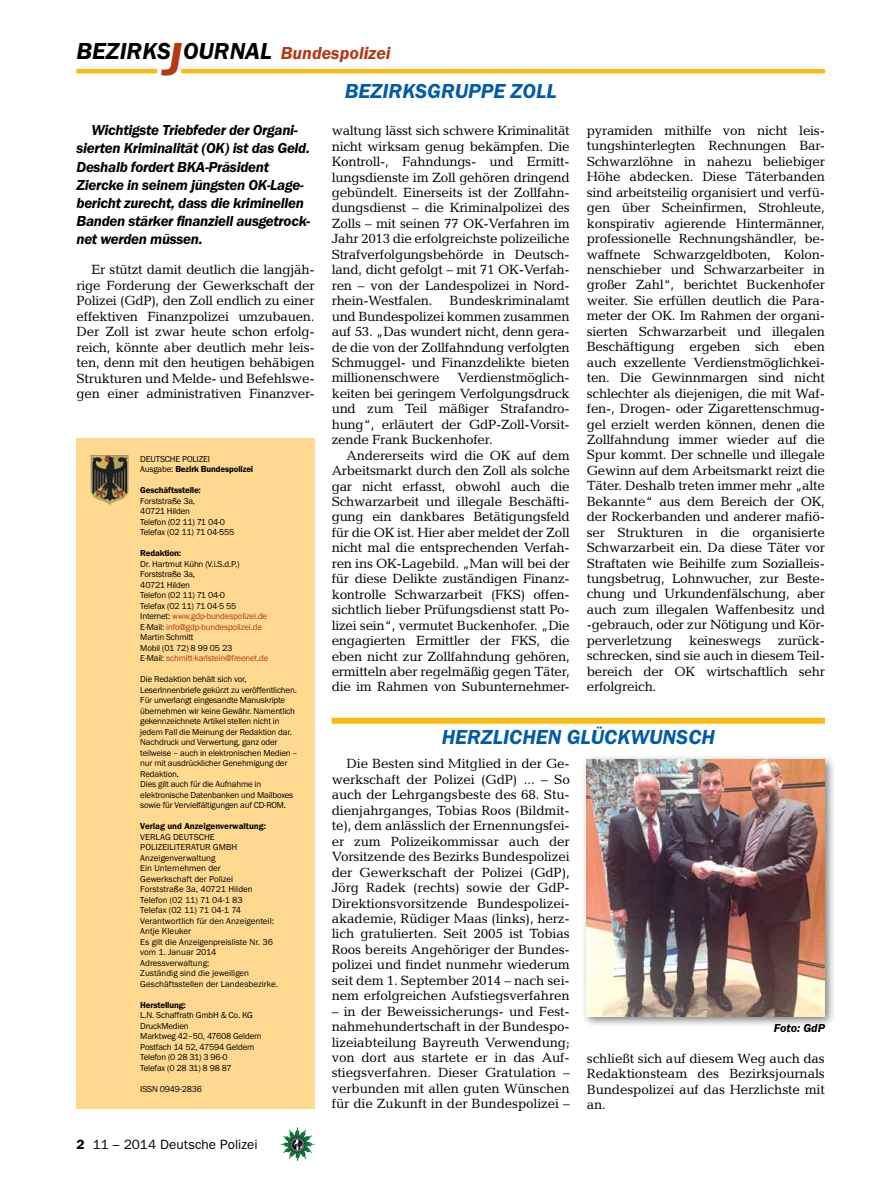
<style>
.page{position:relative;width:893px;height:1191px;background:#fff}
.page>*{position:absolute;margin:0;border:0;box-sizing:border-box;transform-origin:0 0}
.t1{font:italic 600 24px "Franklin Gothic Itc T";color:#000}
.t2{font:italic 600 21px "Franklin Gothic Itc T";color:#005baa}
.t3{font:italic 600 15px/18px "Franklin Gothic Itc T";letter-spacing:-.02em;color:#000}
.t4{font:13.5px/15.5px "Candida";letter-spacing:-.02em;color:#000;text-align:justify}
.t5{font:13.5px "Franklin Gothic";color:#000}
.t6{font:italic 600 12px "Franklin Gothic Itc T";letter-spacing:-.005em;color:#000}
.t7{font:9px/10.5px "Franklin Gothic Itc T";letter-spacing:-.02em;color:#000}
.t8{font:9px/10.5px "Franklin Gothic Itc T";color:#000}
.t9{font:600 9px "Franklin Gothic Itc T";letter-spacing:-.02em;color:#000}
.t10{font:600 9px "Franklin Gothic Itc T";color:#000}
.s1{font-size:48px;color:#b33916}
.s2{font-size:18px;color:#b33916}
.s3{font-weight:600}
.s4{color:#b33916}
</style>
<div class="page">
<img style="left:281px;top:1128px;width:16px;height:24px">
<hr style="left:77px;top:69px;width:80px;height:4px;background:#fdb913">
<hr style="left:181px;top:69px;width:644px;height:4px;background:#fdb913">
<div style="left:77px;top:438px;width:238px;height:671px;background:#ffd990"></div>
<img style="left:91px;top:455px;width:38px;height:50px">
<div style="left:332px;top:718px;width:493px;height:6px;background:#fdb913"></div>
<div style="left:582px;top:754px;width:254px;height:273px;background:#000;opacity:.5"></div>
<img style="left:587px;top:759px;width:238px;height:257px">
<h1 class="t1" style="left:77px;top:37px;width:316px">BEZIRKS<span class="s1">J</span>OURNAL <span class="s2">Bundespolizei</span></h1>
<h2 class="t2" style="left:345px;top:79px;width:213px">BEZIRKSGRUPPE ZOLL</h2>
<p class="t3" style="left:77px;top:121px;width:235px;text-indent:15px">Wichtigste Triebfeder der Organi&shy;sierten Kriminalität (OK) ist das Geld.<br>Deshalb fordert BKA-Präsident Ziercke in seinem jüngsten OK-Lage&shy;bericht zurecht, dass die kriminellen Banden stärker finanziell ausgetrock&shy;net werden müssen.</p>
<p class="t4" style="left:77px;top:262px;width:240px;text-indent:15px">Er stützt damit deutlich die langjäh&shy;rige Forderung der Gewerkschaft der Polizei (GdP), den Zoll endlich zu einer effektiven Finanzpolizei umzubauen.<br>Der Zoll ist zwar heute schon erfolg&shy;reich, könnte aber deutlich mehr leis&shy;ten, denn mit den heutigen behäbigen Strukturen und Melde- und Befehlswe&shy;gen einer administrativen Finanzver-</p>
<p class="t7" style="left:140px;top:453px;width:114px">DEUTSCHE POLIZEI<br>Ausgabe: <span class="s3">Bezirk Bundespolizei</span></p>
<p class="t9" style="left:140px;top:485px;width:62px">Geschäftsstelle:</p>
<p class="t7" style="left:140px;top:495px;width:96px">Forststraße 3a,<br>40721 Hilden<br>Telefon (02 11) 71 04-0<br>Telefax (02 11) 71 04-555</p>
<p class="t9" style="left:140px;top:548px;width:42px">Redaktion:</p>
<p class="t7" style="left:140px;top:558px;width:130px">Dr. Hartmut Kühn (V.i.S.d.P.)<br>Forststraße 3a,<br>40721 Hilden<br>Telefon (02 11) 71 04-0<br>Telefax (02 11) 71 04-5 55<br>Internet: <span class="s4">www.gdp-bundespolizei.de<br></span>E-Mail: <span class="s4">info@gdp-bundespolizei.de<br></span>Martin Schmitt<br>Mobil (01 72) 8 99 05 23<br>E-Mail: <span class="s4">schmitt-karlstein@freenet.de</span></p>
<p class="t7" style="left:140px;top:674px;width:159px">Die Redaktion behält sich vor, LeserInnenbriefe gekürzt zu veröffentlichen.<br>Für unverlangt eingesandte Manuskripte übernehmen wir keine Gewähr. Namentlich gekennzeichnete Artikel stellen nicht in jedem Fall die Meinung der Redaktion dar.<br>Nachdruck und Verwertung, ganz oder teilweise – auch in elektronischen Medien – nur mit ausdrücklicher Genehmigung der Redaktion.<br>Dies gilt auch für die Aufnahme in elektronische Datenbanken und Mailboxes sowie für Vervielfältigungen auf CD-ROM.</p>
<p class="t10" style="left:140px;top:821px;width:127px">Verlag und Anzeigenverwaltung:</p>
<p class="t8" style="left:140px;top:831px;width:139px">VERLAG DEUTSCHE<br>POLIZEILITERATUR GMBH<br>Anzeigenverwaltung<br>Ein Unternehmen der<br>Gewerkschaft der Polizei<br>Forststraße 3a, 40721 Hilden<br>Telefon (02 11) 71 04-1 83<br>Telefax (02 11) 71 04-1 74<br>Verantwortlich für den Anzeigenteil:<br>Antje Kleuker<br>Es gilt die Anzeigenpreisliste Nr. 36 vom 1. Januar 2014<br>Adressverwaltung:<br>Zuständig sind die jeweiligen<br>Geschäftsstellen der Landesbezirke.</p>
<p class="t9" style="left:140px;top:999px;width:47px">Herstellung:</p>
<p class="t7" style="left:140px;top:1009px;width:123px">L.N. Schaffrath GmbH &amp; Co. KG<br>DruckMedien<br>Marktweg 42–50, 47608 Geldern<br>Postfach 14 52, 47594 Geldern<br>Telefon (0 28 31) 3 96-0<br>Telefax (0 28 31) 8 98 87</p>
<p class="t7" style="left:140px;top:1083px;width:63px">ISSN 0949-2836</p>
<p class="t5" style="left:77px;top:1136px;width:183px"><span class="s3">2</span> 11 – 2014 Deutsche Polizei</p>
<p class="t4" style="left:332px;top:123px;width:240px">waltung lässt sich schwere Kriminalität nicht wirksam genug bekämpfen. Die Kontroll-, Fahndungs- und Ermitt&shy;lungsdienste im Zoll gehören dringend gebündelt. Einerseits ist der Zollfahn&shy;dungsdienst – die Kriminalpolizei des Zolls – mit seinen 77 OK-Verfahren im Jahr 2013 die erfolgreichste polizeiliche Strafverfolgungsbehörde in Deutsch&shy;land, dicht gefolgt – mit 71 OK-Verfah&shy;ren – von der Landespolizei in Nord&shy;rhein-Westfalen.</p>
<p class="t4" style="left:332px;top:293px;width:240px;text-indent:118px">Bundeskriminalamt und Bundespolizei kommen zusammen auf 53. „Das wundert nicht, denn gera&shy;de die von der Zollfahndung verfolgten Schmuggel- und Finanzdelikte bieten millionenschwere</p>
<p class="t4" style="left:332px;top:370px;width:240px;text-indent:126px">Verdienstmöglich&shy;keiten bei geringem Verfolgungsdruck und zum Teil mäßiger Strafandro&shy;hung“, erläutert der GdP-Zoll-Vorsit&shy;zende Frank Buckenhofer.</p>
<p class="t4" style="left:332px;top:447px;width:240px;text-indent:15px">Andererseits wird die OK auf dem Arbeitsmarkt durch den Zoll als solche gar nicht erfasst, obwohl auch die Schwarzarbeit und illegale Beschäfti&shy;gung ein dankbares Betätigungsfeld für die OK ist. Hier aber meldet der Zoll nicht mal die entsprechenden Verfah&shy;ren ins OK-Lagebild. „Man will bei der für diese Delikte zuständigen Finanz&shy;kontrolle Schwarzarbeit (FKS) offen&shy;sichtlich lieber Prüfungsdienst statt Po&shy;lizei sein“, vermutet Buckenhofer. „Die engagierten Ermittler der FKS, die eben nicht zur Zollfahndung gehören, ermitteln aber regelmäßig gegen Täter, die im Rahmen von Subunternehmer-</p>
<p class="t4" style="left:587px;top:123px;width:240px">pyramiden mithilfe von nicht leis&shy;tungshinterlegten Rechnungen Bar-Schwarzlöhne in nahezu beliebiger Höhe abdecken. Diese Täterbanden sind arbeitsteilig organisiert und verfü&shy;gen über Scheinfirmen, Strohleute, konspirativ agierende Hintermänner, professionelle Rechnungshändler, be&shy;waffnete Schwarzgeldboten, Kolon&shy;nenschieber und Schwarzarbeiter in großer Zahl“, berichtet Buckenhofer weiter. Sie erfüllen deutlich die Para&shy;meter der OK. Im Rahmen der organi&shy;sierten Schwarzarbeit und illegalen Beschäftigung ergeben sich eben auch exzellente Verdienstmöglichkei&shy;ten. Die Gewinnmargen sind nicht schlechter als diejenigen, die mit Waf&shy;fen-, Drogen- oder Zigarettenschmug&shy;gel erzielt werden können, denen die Zollfahndung immer wieder auf die Spur kommt. Der schnelle und illegale Gewinn auf dem Arbeitsmarkt reizt die Täter. Deshalb treten immer mehr „alte Bekannte“ aus dem Bereich der OK, der Rockerbanden und anderer mafiö&shy;ser Strukturen in die organisierte Schwarzarbeit ein. Da diese Täter vor Straftaten wie Beihilfe zum Sozialleis&shy;tungsbetrug, Lohnwucher, zur Beste&shy;chung und Urkundenfälschung, aber auch zum illegalen Waffenbesitz und -gebrauch, oder zur Nötigung und Kör&shy;perverletzung keineswegs zurück&shy;schrecken, sind sie auch in diesem Teil&shy;bereich der OK wirtschaftlich sehr erfolgreich.</p>
<h2 class="t2" style="left:442px;top:724px;width:275px">HERZLICHEN GLÜCKWUNSCH</h2>
<p class="t4" style="left:332px;top:756px;width:240px;text-indent:15px">Die Besten sind Mitglied in der Ge&shy;werkschaft der Polizei (GdP) ... – So auch der Lehrgangsbeste des 68. Stu&shy;dienjahrganges, Tobias Roos (Bildmit&shy;te), dem anlässlich der Ernennungsfei&shy;er zum Polizeikommissar auch der Vorsitzende des Bezirks Bundespolizei der Gewerkschaft der Polizei (GdP), Jörg Radek (rechts) sowie der GdP-Direktionsvorsitzende Bundespolizei&shy;akademie, Rüdiger Maas (links), herz&shy;lich gratulierten. Seit 2005 ist Tobias Roos bereits Angehöriger der Bundes&shy;polizei und findet nunmehr wiederum seit dem 1. September 2014 – nach sei&shy;nem erfolgreichen Aufstiegsverfahren</p>
<p class="t4" style="left:332px;top:1003px;width:240px">– in der Beweissicherungs- und Fest&shy;nahmehundertschaft in der Bundespo&shy;lizeiabteilung Bayreuth Verwendung; von dort aus startete er in das Auf&shy;stiegsverfahren. Dieser Gratulation – verbunden mit allen guten Wünschen für die Zukunft in der Bundespolizei –</p>
<p class="t6" style="left:774px;top:1020px;width:53px">Foto: GdP</p>
<p class="t4" style="left:587px;top:1050px;width:240px">schließt sich auf diesem Weg auch das Redaktionsteam des Bezirksjournals Bundespolizei auf das Herzlichste mit an.</p>
</div>
